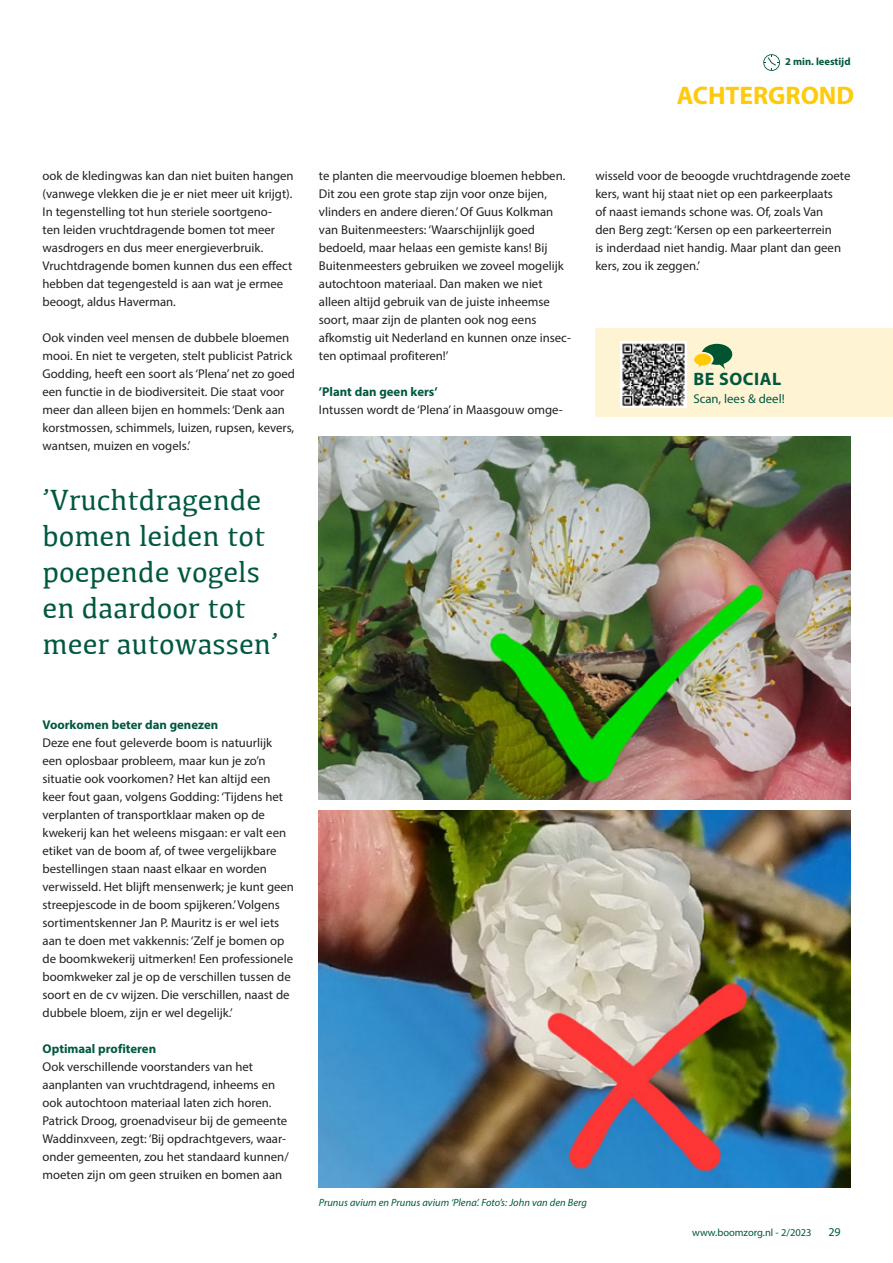
<style>
.page{position:relative;width:893px;height:1263px;background:#fff}
.page>*{position:absolute;margin:0;border:0;box-sizing:border-box;transform-origin:0 0}
.t1{font:30px/36px "Kefa";color:#005840}
.t2{font:700 25.5px "Myriad Pro";color:#feca0a}
.t3{font:700 18px "Myriad Pro";letter-spacing:.03em;color:#005840}
.t4{font:12.75px/18px "Myriad Pro";color:#231f20}
.t5{font:700 12.75px "Myriad Pro";color:#005840}
.t6{font:12.75px "Myriad Pro";color:#005840}
.t7{font:12px "Myriad Pro";color:#005840}
.t8{font:italic 10.5px "Myriad Pro";color:#005840}
.t9{font:10.5px "Myriad Pro";color:#005840}
.t10{font:700 10.5px "Myriad Pro";color:#005840}
</style>
<div class="page">
<img style="left:319px;top:810px;width:531px;height:377px">
<img style="left:319px;top:437px;width:532px;height:362px">
<svg style="left:763px;top:54px;width:17px;height:17px"></svg>
<div style="left:595px;top:328px;width:298px;height:89px;background:#fef3d2"></div>
<img style="left:621px;top:341px;width:65px;height:66px">
<svg style="left:694px;top:344px;width:38px;height:25px"></svg>
<p class="t10" style="left:785px;top:55px;width:67px">2 min. leestijd</p>
<h2 class="t2" style="left:677px;top:79px;width:179px">ACHTERGROND</h2>
<p class="t4" style="left:43px;top:167px;width:253px">ook de kledingwas kan dan niet buiten hangen (vanwege vlekken die je er niet meer uit krijgt).<br>In tegenstelling tot hun steriele soortgeno-<br>ten leiden vruchtdragende bomen tot meer wasdrogers en dus meer energieverbruik.<br>Vruchtdragende bomen kunnen dus een effect hebben dat tegengesteld is aan wat je ermee beoogt, aldus Haverman.</p>
<p class="t4" style="left:43px;top:329px;width:254px">Ook vinden veel mensen de dubbele bloemen mooi. En niet te vergeten, stelt publicist Patrick Godding, heeft een soort als ‘Plena’ net zo goed een functie in de biodiversiteit. Die staat voor meer dan alleen bijen en hommels: ‘Denk aan korstmossen, schimmels, luizen, rupsen, kevers, wantsen, muizen en vogels.’</p>
<h1 class="t1" style="left:43px;top:481px;width:238px">’Vruchtdragende bomen leiden tot poepende vogels en daardoor tot meer autowassen’</h1>
<p class="t4" style="left:319px;top:167px;width:254px">te planten die meervoudige bloemen hebben.<br>Dit zou een grote stap zijn voor onze bijen, vlinders en andere dieren.’ Of Guus Kolkman van Buitenmeesters: ‘Waarschijnlijk goed bedoeld, maar helaas een gemiste kans! Bij Buitenmeesters gebruiken we zoveel mogelijk autochtoon materiaal. Dan maken we niet alleen altijd gebruik van de juiste inheemse soort, maar zijn de planten ook nog eens afkomstig uit Nederland en kunnen onze insec&shy;ten optimaal profiteren!’</p>
<p class="t5" style="left:319px;top:384px;width:120px">’Plant dan geen kers’</p>
<p class="t4" style="left:319px;top:401px;width:245px">Intussen wordt de ‘Plena’ in Maasgouw omge-</p>
<p class="t4" style="left:595px;top:167px;width:257px">wisseld voor de beoogde vruchtdragende zoete kers, want hij staat niet op een parkeerplaats<br>of naast iemands schone was. Of, zoals Van<br>den Berg zegt: ‘Kersen op een parkeerterrein<br>is inderdaad niet handig. Maar plant dan geen kers, zou ik zeggen.’</p>
<h3 class="t3" style="left:693px;top:368px;width:89px">BE SOCIAL</h3>
<p class="t6" style="left:693px;top:391px;width:93px">Scan, lees &amp; deel!</p>
<p class="t5" style="left:43px;top:716px;width:177px">Voorkomen beter dan genezen</p>
<p class="t4" style="left:43px;top:734px;width:253px">Deze ene fout geleverde boom is natuurlijk een oplosbaar probleem, maar kun je zo’n situatie ook voorkomen? Het kan altijd een keer fout gaan, volgens Godding: ‘Tijdens het verplanten of transportklaar maken op de kwekerij kan het weleens misgaan: er valt een etiket van de boom af, of twee vergelijkbare bestellingen staan naast elkaar en worden verwisseld. Het blijft mensenwerk; je kunt geen streepjescode in de boom spijkeren.’ Volgens sortimentskenner Jan P. Mauritz is er wel iets aan te doen met vakkennis: ‘Zelf je bomen op de boomkwekerij uitmerken! Een professionele boomkweker zal je op de verschillen tussen de soort en de cv wijzen. Die verschillen, naast de dubbele bloem, zijn er wel degelijk.’</p>
<p class="t5" style="left:43px;top:1040px;width:115px">Optimaal profiteren</p>
<p class="t4" style="left:43px;top:1058px;width:248px">Ook verschillende voorstanders van het aanplanten van vruchtdragend, inheems en ook autochtoon materiaal laten zich horen.<br>Patrick Droog, groenadviseur bij de gemeente Waddinxveen, zegt: ‘Bij opdrachtgevers, waar&shy;onder gemeenten, zou het standaard kunnen/ moeten zijn om geen struiken en bomen aan</p>
<p class="t8" style="left:319px;top:1196px;width:269px">Prunus avium en Prunus avium ‘Plena’. Foto’s: John van den Berg</p>
<p class="t9" style="left:692px;top:1226px;width:121px">www.boomzorg.nl - 2/2023</p>
<p class="t7" style="left:828px;top:1224px;width:14px">29</p>
</div>
